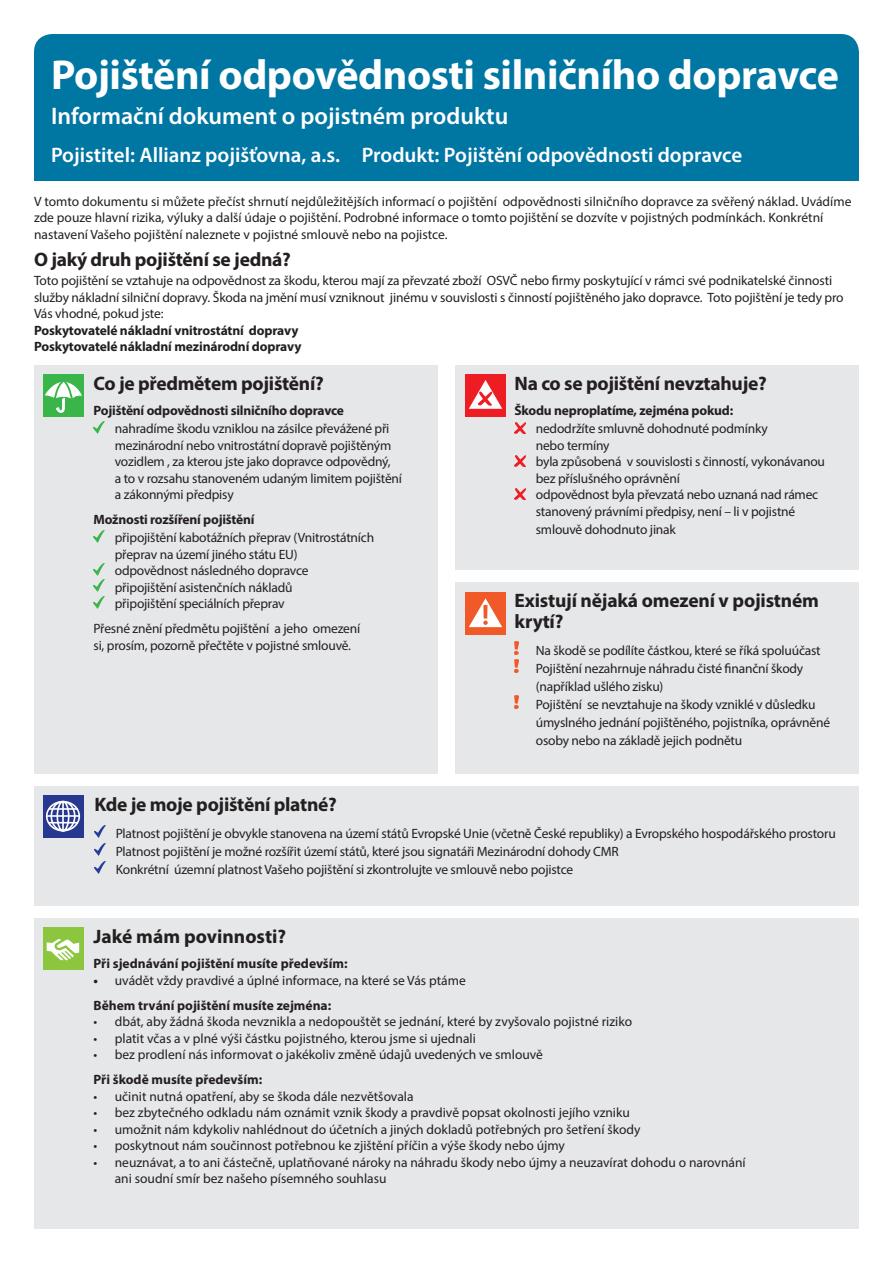
<style>
.page{position:relative;width:893px;height:1263px;background:#fff}
.page>*{position:absolute;margin:0;border:0;box-sizing:border-box;transform-origin:0 0}
.t1{font:700 42px "Myriad Pro";letter-spacing:-.01em;color:#fff}
.t2{font:600 24px "Myriad Pro";color:#fff}
.t3{font:600 21px "Myriad Pro";color:#fff}
.t4{font:700 19.5px/21px "Myriad Pro";letter-spacing:-.015em;color:#231f20}
.t5{font:13.5px/16.5px "Myriad Pro";letter-spacing:-.01em;color:#231f20}
.t6{font:700 13.5px/16.5px "Myriad Pro";letter-spacing:-.01em;color:#231f20}
.s1{font-weight:700}
</style>
<div class="page">
<div style="left:34px;top:366px;width:404px;height:408px;background:#e6e7e9"></div>
<div style="left:455px;top:366px;width:404px;height:204px;background:#e6e7e9"></div>
<div style="left:455px;top:583px;width:404px;height:191px;background:#e6e7e9"></div>
<div style="left:34px;top:34px;width:825px;height:147px;background:#0076a3;border-radius:18px"></div>
<svg style="left:94px;top:421px;width:10px;height:12px"></svg>
<svg style="left:94px;top:530px;width:10px;height:12px"></svg>
<svg style="left:94px;top:563px;width:10px;height:45px"></svg>
<svg style="left:514px;top:422px;width:11px;height:11px"></svg>
<svg style="left:514px;top:455px;width:11px;height:11px"></svg>
<svg style="left:514px;top:488px;width:11px;height:11px"></svg>
<img style="left:514px;top:641px;width:4px;height:14px">
<img style="left:514px;top:659px;width:4px;height:14px">
<img style="left:514px;top:695px;width:4px;height:14px">
<div style="left:43px;top:374px;width:41px;height:43px;background:#3ab54a"></div>
<svg style="left:45px;top:377px;width:37px;height:36px"></svg>
<div style="left:465px;top:374px;width:41px;height:43px;background:#ee1d23"></div>
<svg style="left:469px;top:380px;width:33px;height:29px"></svg>
<div style="left:465px;top:593px;width:41px;height:42px;background:#f15929"></div>
<svg style="left:469px;top:598px;width:33px;height:29px"></svg>
<div style="left:34px;top:787px;width:825px;height:119px;background:#e6e7e9"></div>
<svg style="left:94px;top:826px;width:11px;height:12px"></svg>
<svg style="left:94px;top:844px;width:11px;height:12px"></svg>
<svg style="left:94px;top:862px;width:11px;height:12px"></svg>
<svg style="left:43px;top:795px;width:41px;height:43px"></svg>
<div style="left:46px;top:801px;width:34px;height:30px;border:2px solid #fff;border-radius:50%"></div>
<div style="left:50px;top:801px;width:26px;height:30px;border:2px solid #fff;border-radius:50%"></div>
<div style="left:57px;top:801px;width:13px;height:30px;border:2px solid #fff;border-radius:50%"></div>
<hr style="left:62px;top:802px;width:2px;height:29px;background:#fff">
<hr style="left:49px;top:808px;width:29px;height:2px;background:#fff">
<svg style="left:49px;top:822px;width:29px;height:1px"></svg>
<hr style="left:47px;top:815px;width:32px;height:2px;background:#fff">
<div style="left:34px;top:918px;width:825px;height:311px;background:#e6e7e9"></div>
<div style="left:43px;top:927px;width:41px;height:43px;background:#8bc63e"></div>
<svg style="left:47px;top:939px;width:33px;height:22px"></svg>
<h1 class="t1" style="left:51px;top:47px;width:789px">Pojištění odpovědnosti silničního dopravce</h1>
<h2 class="t2" style="left:51px;top:100px;width:459px">Informační dokument o pojistném produktu</h2>
<h3 class="t3" style="left:51px;top:141px;width:693px">Pojistitel: Allianz pojišťovna, a.s. Produkt: Pojištění odpovědnosti dopravce</h3>
<p class="t5" style="left:34px;top:193px;width:819px">V tomto dokumentu si můžete přečíst shrnutí nejdůležitějších informací o pojištění odpovědnosti silničního dopravce za svěřený náklad. Uvádíme zde pouze hlavní rizika, výluky a další údaje o pojištění. Podrobné informace o tomto pojištění se dozvíte v pojistných podmínkách. Konkrétní nastavení Vašeho pojištění naleznete v pojistné smlouvě nebo na pojistce.</p>
<h3 class="t4" style="left:34px;top:248px;width:258px">O jaký druh pojištění se jedná?</h3>
<p class="t5" style="left:34px;top:272px;width:811px">Toto pojištění se vztahuje na odpovědnost za škodu, kterou mají za převzaté zboží OSVČ nebo firmy poskytující v rámci své podnikatelské činnosti služby nákladní silniční dopravy. Škoda na jmění musí vzniknout jinému v souvislosti s činností pojištěného jako dopravce. Toto pojištění je tedy pro<br>Vás vhodné, pokud jste:</p>
<p class="t6" style="left:34px;top:321px;width:269px">Poskytovatelé nákladní vnitrostátní dopravy<br>Poskytovatelé nákladní mezinárodní dopravy</p>
<h3 class="t4" style="left:94px;top:373px;width:232px">Co je předmětem pojištění?</h3>
<p class="t6" style="left:94px;top:402px;width:252px">Pojištění odpovědnosti silničního dopravce</p>
<p class="t5" style="left:115px;top:420px;width:289px">nahradíme škodu vzniklou na zásilce převážené při mezinárodní nebo vnitrostátní dopravě pojištěným vozidlem , za kterou jste jako dopravce odpovědný,<br>a to v rozsahu stanoveném udaným limitem pojištění a zákonnými předpisy</p>
<p class="t6" style="left:94px;top:511px;width:163px">Možnosti rozšíření pojištění</p>
<p class="t5" style="left:115px;top:529px;width:261px">připojištění kabotážních přeprav (Vnitrostátních přeprav na území jiného státu EU) odpovědnost následného dopravce<br>připojištění asistenčních nákladů<br>připojištění speciálních přeprav</p>
<p class="t5" style="left:94px;top:620px;width:268px">Přesné znění předmětu pojištění a jeho omezení si, prosím, pozorně přečtěte v pojistné smlouvě.</p>
<h3 class="t4" style="left:514px;top:373px;width:254px">Na co se pojištění nevztahuje?</h3>
<p class="t6" style="left:514px;top:402px;width:220px">Škodu neproplatíme, zejména pokud:</p>
<p class="t5" style="left:536px;top:420px;width:291px">nedodržíte smluvně dohodnuté podmínky<br>nebo termíny<br>byla způsobená v souvislosti s činností, vykonávanou bez příslušného oprávnění<br>odpovědnost byla převzatá nebo uznaná nad rámec stanovený právními předpisy, není – li v pojistné</p>
<p class="t5" style="left:536px;top:521px;width:142px">smlouvě dohodnuto jinak</p>
<h3 class="t4" style="left:514px;top:589px;width:306px">Existují nějaká omezení v pojistném krytí?</h3>
<p class="t5" style="left:536px;top:641px;width:296px;line-height:18px">Na škodě se podílíte částkou, které se říká spoluúčast Pojištění nezahrnuje náhradu čisté finanční škody (například ušlého zisku)<br>Pojištění se nevztahuje na škody vzniklé v důsledku úmyslného jednání pojištěného, pojistníka, oprávněné osoby nebo na základě jejich podnětu</p>
<h3 class="t4" style="left:94px;top:794px;width:244px">Kde je moje pojištění platné?</h3>
<p class="t5" style="left:116px;top:824px;width:722px;line-height:18px">Platnost pojištění je obvykle stanovena na území států Evropské Unie (včetně České republiky) a Evropského hospodářského prostoru<br>Platnost pojištění je možné rozšířit území států, které jsou signatáři Mezinárodní dohody CMR<br>Konkrétní územní platnost Vašeho pojištění si zkontrolujte ve smlouvě nebo pojistce</p>
<h3 class="t4" style="left:94px;top:925px;width:194px">Jaké mám povinnosti?</h3>
<p class="t6" style="left:94px;top:955px;width:256px">Při sjednávání pojištění musíte především:</p>
<p class="t5" style="left:94px;top:967px;width:374px;line-height:25px"><span class="s1">•</span> uvádět vždy pravdivé a úplné informace, na které se Vás ptáme<br><span class="s1">Během trvání pojištění musíte zejména:</span></p>
<p class="t5" style="left:94px;top:1013px;width:540px">• dbát, aby žádná škoda nevznikla a nedopouštět se jednání, které by zvyšovalo pojistné riziko</p>
<p class="t5" style="left:94px;top:1030px;width:384px">• platit včas a v plné výši částku pojistného, kterou jsme si ujednali</p>
<p class="t5" style="left:94px;top:1046px;width:451px">• bez prodlení nás informovat o jakékoliv změně údajů uvedených ve smlouvě</p>
<p class="t6" style="left:94px;top:1071px;width:170px">Při škodě musíte především:</p>
<p class="t5" style="left:94px;top:1088px;width:322px">• učinit nutná opatření, aby se škoda dále nezvětšovala</p>
<p class="t5" style="left:94px;top:1104px;width:538px">• bez zbytečného odkladu nám oznámit vznik škody a pravdivě popsat okolnosti jejího vzniku</p>
<p class="t5" style="left:94px;top:1121px;width:548px">• umožnit nám kdykoliv nahlédnout do účetních a jiných dokladů potřebných pro šetření škody</p>
<p class="t5" style="left:94px;top:1137px;width:473px">• poskytnout nám součinnost potřebnou ke zjištění příčin a výše škody nebo újmy</p>
<p class="t5" style="left:115px;top:1154px;width:632px;text-indent:-21px">• neuznávat, a to ani částečně, uplatňované nároky na náhradu škody nebo újmy a neuzavírat dohodu o narovnání ani soudní smír bez našeho písemného souhlasu</p>
</div>
